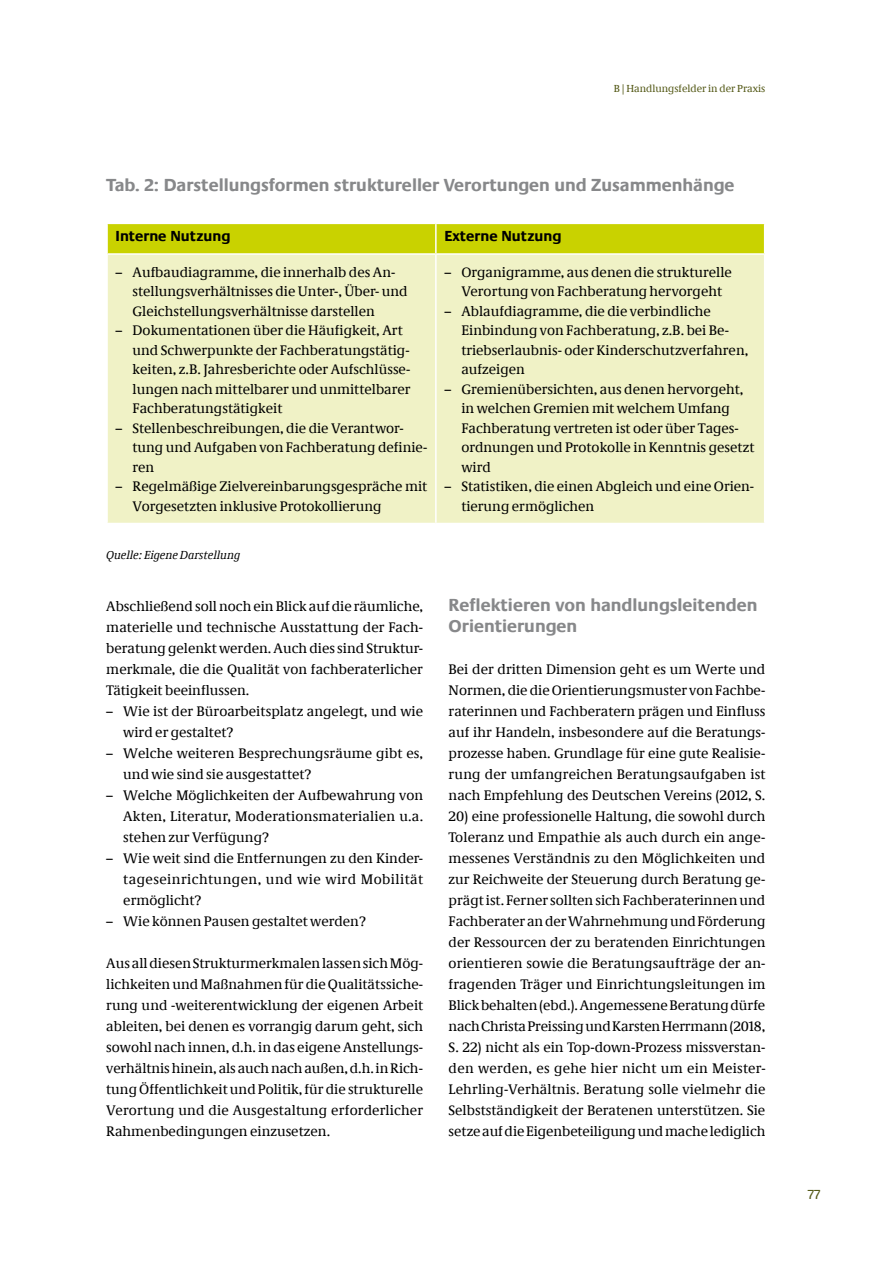
<style>
.page{position:relative;width:893px;height:1263px;background:#fff}
.page>*{position:absolute;margin:0;border:0;box-sizing:border-box;transform-origin:0 0}
.t1{font:700 18px/21px "Neue Praxis";color:#87888a}
.t2{font:700 15px "Neue Praxis";color:#000}
.t3{font:14.25px/21px "Neue Demos";color:#000}
.t4{font:13.5px "Neue Praxis";color:#545917}
.t5{font:italic 12px "Neue Demos";color:#000}
.t6{font:10.5px "Neue Demos";color:#545917}
</style>
<div class="page">
<div style="left:108px;top:255px;width:656px;height:268px;background:#f0f2c6"></div>
<svg style="left:107px;top:223px;width:658px;height:30px;background:#cbd30a"></svg>
<hr style="left:435px;top:255px;width:2px;height:268px;background:#fff">
<p class="t6" style="left:614px;top:82px;width:153px">B | Handlungsfelder in der Praxis</p>
<p class="t1" style="left:106px;top:174px;width:630px">Tab. 2: Darstellungsformen struktureller Verortungen und Zusammenhänge</p>
<p class="t2" style="left:116px;top:227px;width:116px">Interne Nutzung</p>
<p class="t2" style="left:444px;top:227px;width:119px">Externe Nutzung</p>
<p class="t3" style="left:133px;top:262px;width:277px;line-height:19.5px;text-indent:-17px">– Aufbaudiagramme, die innerhalb des An&shy;stellungsverhältnisses die Unter-, Über- und<br>Gleichstellungsverhältnisse darstellen</p>
<p class="t3" style="left:133px;top:320px;width:280px;line-height:19.5px;text-indent:-17px">– Dokumentationen über die Häufigkeit, Art und Schwerpunkte der Fachberatungstätig&shy;keiten, z.B. Jahresberichte oder Aufschlüsse&shy;lungen nach mittelbarer und unmittelbarer Fachberatungstätigkeit</p>
<p class="t3" style="left:133px;top:418px;width:296px;line-height:19.5px;text-indent:-17px">– Stellenbeschreibungen, die die Verantwor&shy;tung und Aufgaben von Fachberatung definie&shy;ren</p>
<p class="t3" style="left:133px;top:476px;width:296px;line-height:19.5px;text-indent:-17px">– Regelmäßige Zielvereinbarungsgespräche mit<br>Vorgesetzten inklusive Protokollierung</p>
<p class="t3" style="left:444px;top:262px;width:289px;line-height:19.5px;text-align:center">– Organigramme, aus denen die strukturelle<br>Verortung von Fachberatung hervorgeht</p>
<p class="t3" style="left:461px;top:301px;width:288px;line-height:19.5px;text-indent:-17px">– Ablaufdiagramme, die die verbindliche Einbindung von Fachberatung, z.B. bei Be&shy;triebserlaubnis- oder Kinderschutzverfahren, aufzeigen</p>
<p class="t3" style="left:461px;top:379px;width:294px;line-height:19.5px;text-indent:-17px">– Gremienübersichten, aus denen hervorgeht, in welchen Gremien mit welchem Umfang Fachberatung vertreten ist oder über Tages&shy;ordnungen und Protokolle in Kenntnis gesetzt wird</p>
<p class="t3" style="left:461px;top:476px;width:294px;line-height:19.5px;text-indent:-17px">– Statistiken, die einen Abgleich und eine Orien&shy;tierung ermöglichen</p>
<p class="t5" style="left:106px;top:547px;width:135px">Quelle: Eigene Darstellung</p>
<p class="t3" style="left:106px;top:596px;width:318px;text-align:justify">Abschließend soll noch ein Blick auf die räumliche, materielle und technische Ausstattung der Fach&shy;beratung gelenkt werden. Auch dies sind Struktur&shy;merkmale, die die Qualität von fachberaterlicher Tätigkeit beeinflussen.</p>
<p class="t3" style="left:123px;top:701px;width:301px;text-indent:-17px">– Wie ist der Büroarbeitsplatz angelegt, und wie wird er gestaltet?</p>
<p class="t3" style="left:123px;top:743px;width:301px;text-indent:-17px">– Welche weiteren Besprechungsräume gibt es, und wie sind sie ausgestattet?</p>
<p class="t3" style="left:123px;top:785px;width:301px;text-align:justify;text-indent:-17px">– Welche Möglichkeiten der Aufbewahrung von Akten, Literatur, Moderationsmaterialien u.a. stehen zur Verfügung?</p>
<p class="t3" style="left:123px;top:848px;width:301px;text-align:justify;text-indent:-17px">– Wie weit sind die Entfernungen zu den Kinder&shy;tageseinrichtungen, und wie wird Mobilität ermöglicht?</p>
<p class="t3" style="left:106px;top:911px;width:261px">– Wie können Pausen gestaltet werden?</p>
<p class="t3" style="left:106px;top:953px;width:318px;text-align:justify">Aus all diesen Strukturmerkmalen lassen sich Mög&shy;lichkeiten und Maßnahmen für die Qualitätssiche&shy;rung und -weiterentwicklung der eigenen Arbeit ableiten, bei denen es vorrangig darum geht, sich sowohl nach innen, d.h. in das eigene Anstellungs&shy;verhältnis hinein, als auch nach außen, d.h. in Rich&shy;tung Öffentlichkeit und Politik, für die strukturelle Verortung und die Ausgestaltung erforderlicher Rahmenbedingungen einzusetzen.</p>
<p class="t1" style="left:449px;top:594px;width:310px">Reflektieren von handlungsleitenden<br>Orientierungen</p>
<p class="t3" style="left:449px;top:659px;width:318px;text-align:justify">Bei der dritten Dimension geht es um Werte und Normen, die die Orientierungsmuster von Fachbe&shy;raterinnen und Fachberatern prägen und Einfluss auf ihr Handeln, insbesondere auf die Beratungs&shy;prozesse haben. Grundlage für eine gute Realisie&shy;rung der umfangreichen Beratungsaufgaben ist nach Empfehlung des Deutschen Vereins (2012, S.</p>
<p class="t3" style="left:449px;top:806px;width:318px;text-align:justify">20) eine professionelle Haltung, die sowohl durch Toleranz und Empathie als auch durch ein ange&shy;messenes Verständnis zu den Möglichkeiten und zur Reichweite der Steuerung durch Beratung ge&shy;prägt ist. Ferner sollten sich Fachberaterinnen und Fachberater an der Wahrnehmung und Förderung der Ressourcen der zu beratenden Einrichtungen orientieren sowie die Beratungsaufträge der an&shy;fragenden Träger und Einrichtungsleitungen im Blick behalten (ebd.). Angemessene Beratung dürfe nach Christa Preissing und Karsten Herrmann (2018, S. 22) nicht als ein Top-down-Prozess missverstan&shy;den werden, es gehe hier nicht um ein Meister-Lehrling-Verhältnis. Beratung solle vielmehr die Selbstständigkeit der Beratenen unterstützen. Sie setze auf die Eigenbeteiligung und mache lediglich</p>
<p class="t4" style="left:808px;top:1186px;width:14px">77</p>
</div>
